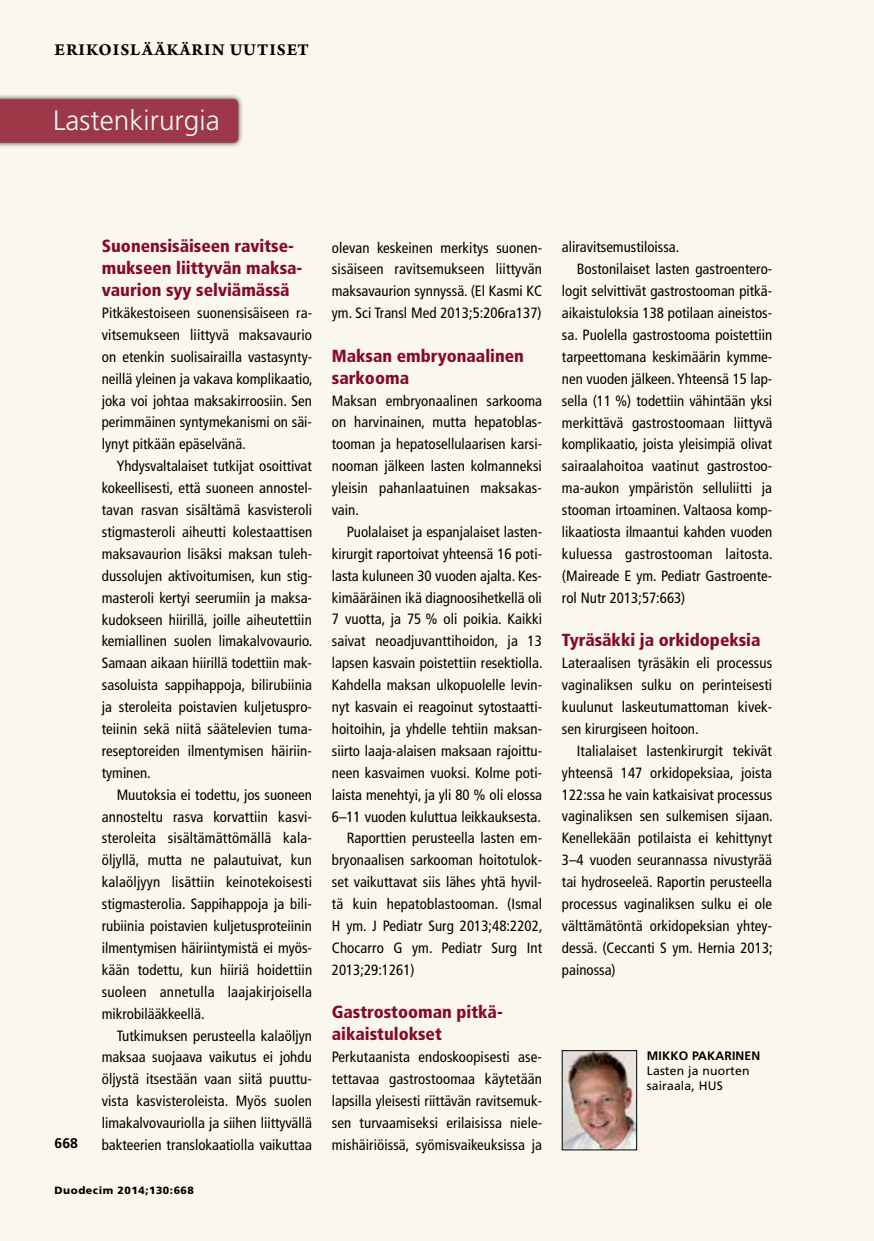
<style>
.page{position:relative;width:874px;height:1241px;background:#fff}
.page>*{position:absolute;margin:0;border:0;box-sizing:border-box;transform-origin:0 0}
.t1{font:300 28px "Frutiger LT Std";color:#faf8f0}
.t2{font:900 condensed 17.5px/21.9px "Frutiger LT Std";color:#850a2a}
.t3{font:17.5px "Arno Pro Bold Sm Text";letter-spacing:.05em;color:#000}
.t4{font:condensed 14.88px/21.9px "Frutiger LT Std";color:#000;text-align:justify}
.t5{font:700 14px "Frutiger LT Std";color:#000}
.t6{font:12.25px/14.9px "Frutiger LT Std";letter-spacing:.01em;color:#000}
.t7{font:700 12.25px "Frutiger LT Std";letter-spacing:.01em;color:#000}
.t8{font:900 10.5px "Frutiger LT Std";letter-spacing:.05em;color:#000}
</style>
<div class="page">
<div style="left:0;top:0;width:873px;height:1240px;background:#faf8ec"></div>
<div style="left:0;top:94px;width:243px;height:54px;background:#000;opacity:.75"></div>
<div style="left:0;top:99px;width:238px;height:44px;background:#9c3847"></div>
<img style="left:563px;top:1052px;width:71px;height:95px">
<p class="t3" style="left:55px;top:39px;width:256px">ERIKOISLÄÄKÄRIN UUTISET</p>
<h1 class="t1" style="left:53px;top:104px;width:168px">Lastenkirurgia</h1>
<p class="t5" style="left:55px;top:1134px;width:25px">668</p>
<p class="t2" style="left:102px;top:235px;width:202px">Suonensisäiseen ravitse&shy;mukseen liittyvän maksa&shy;vaurion syy selviämässä</p>
<p class="t4" style="left:102px;top:302px;width:212px">Pitkäkestoiseen suonensisäiseen ra&shy;vitsemukseen liittyvä maksavaurio on etenkin suolisairailla vastasynty&shy;neillä yleinen ja vakava komplikaatio, joka voi johtaa maksakirroosiin. Sen perimmäinen syntymekanismi on säi&shy;lynyt pitkään epäselvänä.</p>
<p class="t4" style="left:102px;top:455px;width:212px;text-indent:15px">Yhdysvaltalaiset tutkijat osoittivat kokeellisesti, että suoneen annostel&shy;tavan rasvan sisältämä kasvisteroli stigmasteroli aiheutti kolestaattisen maksavaurion lisäksi maksan tuleh&shy;dussolujen aktivoitumisen, kun stig&shy;masteroli kertyi seerumiin ja maksa&shy;kudokseen hiirillä, joille aiheutettiin kemiallinen suolen limakalvovaurio.<br>Samaan aikaan hiirillä todettiin mak&shy;sasoluista sappihappoja, bilirubiinia ja steroleita poistavien kuljetuspro&shy;teiinin sekä niitä säätelevien tuma&shy;reseptoreiden ilmentymisen häiriin&shy;tyminen.</p>
<p class="t4" style="left:102px;top:783px;width:212px;text-indent:15px">Muutoksia ei todettu, jos suoneen annosteltu rasva korvattiin kasvi&shy;steroleita sisältämättömällä kala&shy;öljyllä, mutta ne palautuivat, kun kalaöljyyn lisättiin keinotekoisesti stigmasterolia. Sappihappoja ja bili&shy;rubiinia poistavien kuljetusproteiinin ilmentymisen häiriintymistä ei myös&shy;kään todettu, kun hiiriä hoidettiin suoleen annetulla laajakirjoisella mikrobilääkkeellä.</p>
<p class="t4" style="left:102px;top:1024px;width:212px;text-indent:15px">Tutkimuksen perusteella kalaöljyn maksaa suojaava vaikutus ei johdu öljystä itsestään vaan siitä puuttu&shy;vista kasvisteroleista. Myös suolen limakalvovauriolla ja siihen liittyvällä bakteerien translokaatiolla vaikuttaa</p>
<p class="t8" style="left:55px;top:1183px;width:141px">Duodecim 2014;130:668</p>
<p class="t4" style="left:332px;top:236px;width:212px">olevan keskeinen merkitys suonen&shy;sisäiseen ravitsemukseen liittyvän maksavaurion synnyssä. (El Kasmi KC ym. Sci Transl Med 2013;5:206ra137)</p>
<p class="t2" style="left:332px;top:344px;width:193px">Maksan embryonaalinen sarkooma</p>
<p class="t4" style="left:332px;top:389px;width:212px">Maksan embryonaalinen sarkooma on harvinainen, mutta hepatoblas&shy;tooman ja hepatosellulaarisen karsi&shy;nooman jälkeen lasten kolmanneksi yleisin pahanlaatuinen maksakas&shy;vain.</p>
<p class="t4" style="left:346px;top:521px;width:197px">Puolalaiset ja espanjalaiset lasten-</p>
<p class="t4" style="left:332px;top:542px;width:211px">kirurgit raportoivat yhteensä 16 poti-</p>
<p class="t4" style="left:332px;top:564px;width:211px">lasta kuluneen 30 vuoden ajalta. Kes-</p>
<p class="t4" style="left:332px;top:586px;width:211px">kimääräinen ikä diagnoosihetkellä oli</p>
<p class="t4" style="left:332px;top:608px;width:211px">7 vuotta, ja 75 % oli poikia. Kaikki</p>
<p class="t4" style="left:332px;top:630px;width:211px">saivat neoadjuvanttihoidon, ja 13</p>
<p class="t4" style="left:332px;top:652px;width:212px">lapsen kasvain poistettiin resektiolla.</p>
<p class="t4" style="left:332px;top:674px;width:212px">Kahdella maksan ulkopuolelle levin-</p>
<p class="t4" style="left:332px;top:696px;width:212px">nyt kasvain ei reagoinut sytostaatti-</p>
<p class="t4" style="left:332px;top:717px;width:212px">hoitoihin, ja yhdelle tehtiin maksan-</p>
<p class="t4" style="left:332px;top:739px;width:211px">siirto laaja-alaisen maksaan rajoittu-</p>
<p class="t4" style="left:332px;top:761px;width:212px">neen kasvaimen vuoksi. Kolme poti-</p>
<p class="t4" style="left:332px;top:783px;width:212px">laista menehtyi, ja yli 80 % oli elossa</p>
<p class="t4" style="left:332px;top:805px;width:210px">6–11 vuoden kuluttua leikkauksesta.</p>
<p class="t4" style="left:346px;top:827px;width:197px">Raporttien perusteella lasten em-</p>
<p class="t4" style="left:332px;top:849px;width:212px">bryonaalisen sarkooman hoitotulok-</p>
<p class="t4" style="left:332px;top:871px;width:211px">set vaikuttavat siis lähes yhtä hyvil-</p>
<p class="t4" style="left:332px;top:893px;width:212px">tä kuin hepatoblastooman. (Ismal</p>
<p class="t4" style="left:332px;top:914px;width:212px">H ym. J Pediatr Surg 2013;48:2202,</p>
<p class="t4" style="left:332px;top:936px;width:212px">Chocarro G ym. Pediatr Surg Int</p>
<p class="t4" style="left:332px;top:958px;width:84px">2013;29:1261)</p>
<p class="t2" style="left:332px;top:1001px;width:172px">Gastrostooman pitkä&shy;aikaistulokset</p>
<p class="t4" style="left:332px;top:1046px;width:212px">Perkutaanista endoskoopisesti ase&shy;tettavaa gastrostoomaa käytetään lapsilla yleisesti riittävän ravitsemuk&shy;sen turvaamiseksi erilaisissa niele&shy;mishäiriöissä, syömisvaikeuksissa ja</p>
<p class="t4" style="left:561px;top:236px;width:119px">aliravitsemustiloissa.</p>
<p class="t4" style="left:576px;top:258px;width:197px">Bostonilaiset lasten gastroentero-</p>
<p class="t4" style="left:561px;top:280px;width:212px">logit selvittivät gastrostooman pitkä-</p>
<p class="t4" style="left:561px;top:302px;width:212px">aikaistuloksia 138 potilaan aineistos-</p>
<p class="t4" style="left:561px;top:324px;width:211px">sa. Puolella gastrostooma poistettiin</p>
<p class="t4" style="left:561px;top:346px;width:212px">tarpeettomana keskimäärin kymme-</p>
<p class="t4" style="left:561px;top:367px;width:212px">nen vuoden jälkeen. Yhteensä 15 lap-</p>
<p class="t4" style="left:561px;top:389px;width:211px">sella (11 %) todettiin vähintään yksi</p>
<p class="t4" style="left:561px;top:411px;width:212px">merkittävä gastrostoomaan liittyvä</p>
<p class="t4" style="left:561px;top:433px;width:211px">komplikaatio, joista yleisimpiä olivat</p>
<p class="t4" style="left:561px;top:455px;width:212px">sairaalahoitoa vaatinut gastrostoo-</p>
<p class="t4" style="left:561px;top:477px;width:211px">ma-aukon ympäristön selluliitti ja</p>
<p class="t4" style="left:561px;top:499px;width:212px">stooman irtoaminen. Valtaosa komp-</p>
<p class="t4" style="left:561px;top:521px;width:212px">likaatiosta ilmaantui kahden vuoden</p>
<p class="t4" style="left:561px;top:543px;width:212px">kuluessa gastrostooman laitosta.</p>
<p class="t4" style="left:561px;top:564px;width:212px">(Maireade E ym. Pediatr Gastroente-</p>
<p class="t4" style="left:561px;top:586px;width:125px">rol Nutr 2013;57:663)</p>
<p class="t2" style="left:561px;top:629px;width:200px">Tyräsäkki ja orkidopeksia</p>
<p class="t4" style="left:561px;top:652px;width:212px">Lateraalisen tyräsäkin eli processus vaginaliksen sulku on perinteisesti kuulunut laskeutumattoman kivek&shy;sen kirurgiseen hoitoon.</p>
<p class="t4" style="left:561px;top:739px;width:212px;text-indent:15px">Italialaiset lastenkirurgit tekivät yhteensä 147 orkidopeksiaa, joista 122:ssa he vain katkaisivat processus vaginaliksen sen sulkemisen sijaan.<br>Kenellekään potilaista ei kehittynyt 3–4 vuoden seurannassa nivustyrää tai hydroseeleä. Raportin perusteella processus vaginaliksen sulku ei ole välttämätöntä orkidopeksian yhtey&shy;dessä. (Ceccanti S ym. Hernia 2013; painossa)</p>
<p class="t7" style="left:646px;top:1048px;width:115px">MIKKO PAKARINEN</p>
<p class="t6" style="left:646px;top:1063px;width:104px">Lasten ja nuorten sairaala, HUS</p>
</div>
